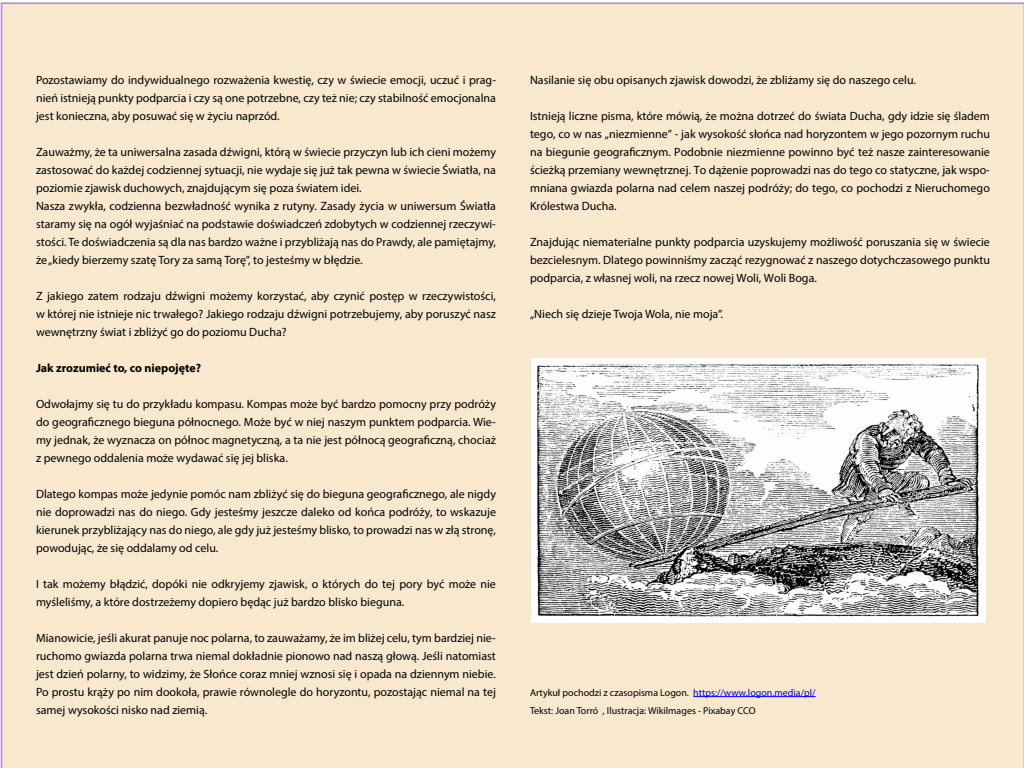
<style>
.page{position:relative;width:1024px;height:768px;background:#fff}
.page>*{position:absolute;margin:0;border:0;box-sizing:border-box;transform-origin:0 0}
.t1{font:12px/18px "Myriad Pro";color:#000;text-align:justify}
.t2{font:700 12px "Myriad Pro";color:#000}
.t3{font:10px/18px "Myriad Pro";color:#000}
.s1{color:#00f}
</style>
<div class="page">
<div style="left:2px;top:3px;width:1022px;height:765px;background:#f7e8ce"></div>
<img style="left:531px;top:359px;width:455px;height:263px">
<p class="t1" style="left:36px;top:70px;width:462px">Pozostawiamy do indywidualnego rozważenia kwestię, czy w świecie emocji, uczuć i prag&shy;nień istnieją punkty podparcia i czy są one potrzebne, czy też nie; czy stabilność emocjonalna jest konieczna, aby posuwać się w życiu naprzód.</p>
<p class="t1" style="left:36px;top:142px;width:462px;text-align:left">Zauważmy, że ta uniwersalna zasada dźwigni, którą w świecie przyczyn lub ich cieni możemy zastosować do każdej codziennej sytuacji, nie wydaje się już tak pewna w świecie Światła, na poziomie zjawisk duchowych, znajdującym się poza światem idei.<br>Nasza zwykła, codzienna bezwładność wynika z rutyny. Zasady życia w uniwersum Światła staramy się na ogół wyjaśniać na podstawie doświadczeń zdobytych w codziennej rzeczywi&shy;stości. Te doświadczenia są dla nas bardzo ważne i przybliżają nas do Prawdy, ale pamiętajmy, że „kiedy bierzemy szatę Tory za samą Torę”, to jesteśmy w błędzie.</p>
<p class="t1" style="left:36px;top:286px;width:461px">Z jakiego zatem rodzaju dźwigni możemy korzystać, aby czynić postęp w rzeczywistości, w której nie istnieje nic trwałego? Jakiego rodzaju dźwigni potrzebujemy, aby poruszyć nasz wewnętrzny świat i zbliżyć go do poziomu Ducha?</p>
<p class="t2" style="left:36px;top:360px;width:167px">Jak zrozumieć to, co niepojęte?</p>
<p class="t1" style="left:36px;top:394px;width:461px">Odwołajmy się tu do przykładu kompasu. Kompas może być bardzo pomocny przy podróży do geograficznego bieguna północnego. Może być w niej naszym punktem podparcia. Wie&shy;my jednak, że wyznacza on północ magnetyczną, a ta nie jest północą geograficzną, chociaż z pewnego oddalenia może wydawać się jej bliska.</p>
<p class="t1" style="left:36px;top:484px;width:462px">Dlatego kompas może jedynie pomóc nam zbliżyć się do bieguna geograficznego, ale nigdy nie doprowadzi nas do niego. Gdy jesteśmy jeszcze daleko od końca podróży, to wskazuje kierunek przybliżający nas do niego, ale gdy już jesteśmy blisko, to prowadzi nas w złą stronę, powodując, że się oddalamy od celu.</p>
<p class="t1" style="left:36px;top:574px;width:461px">I tak możemy błądzić, dopóki nie odkryjemy zjawisk, o których do tej pory być może nie myśleliśmy, a które dostrzeżemy dopiero będąc już bardzo blisko bieguna.</p>
<p class="t1" style="left:36px;top:628px;width:462px">Mianowicie, jeśli akurat panuje noc polarna, to zauważamy, że im bliżej celu, tym bardziej nie&shy;ruchomo gwiazda polarna trwa niemal dokładnie pionowo nad naszą głową. Jeśli natomiast jest dzień polarny, to widzimy, że Słońce coraz mniej wznosi się i opada na dziennym niebie.<br>Po prostu krąży po nim dookoła, prawie równolegle do horyzontu, pozostając niemal na tej samej wysokości nisko nad ziemią.</p>
<p class="t1" style="left:530px;top:70px;width:387px">Nasilanie się obu opisanych zjawisk dowodzi, że zbliżamy się do naszego celu.</p>
<p class="t1" style="left:530px;top:106px;width:462px">Istnieją liczne pisma, które mówią, że można dotrzeć do świata Ducha, gdy idzie się śladem tego, co w nas „niezmienne” - jak wysokość słońca nad horyzontem w jego pozornym ruchu na biegunie geograficznym. Podobnie niezmienne powinno być też nasze zainteresowanie ścieżką przemiany wewnętrznej. To dążenie poprowadzi nas do tego co statyczne, jak wspo&shy;mniana gwiazda polarna nad celem naszej podróży; do tego, co pochodzi z Nieruchomego Królestwa Ducha.</p>
<p class="t1" style="left:530px;top:232px;width:461px">Znajdując niematerialne punkty podparcia uzyskujemy możliwość poruszania się w świecie bezcielesnym. Dlatego powinniśmy zacząć rezygnować z naszego dotychczasowego punktu podparcia, z własnej woli, na rzecz nowej Woli, Woli Boga.</p>
<p class="t1" style="left:530px;top:304px;width:194px">„Niech się dzieje Twoja Wola, nie moja”.</p>
<p class="t3" style="left:530px;top:683px;width:287px">Artykuł pochodzi z czasopisma Logon. <span class="s1">https://www.logon.media/pl/<br></span>Tekst: Joan Torró , Ilustracja: Wikilmages - Pixabay CCO</p>
</div>
